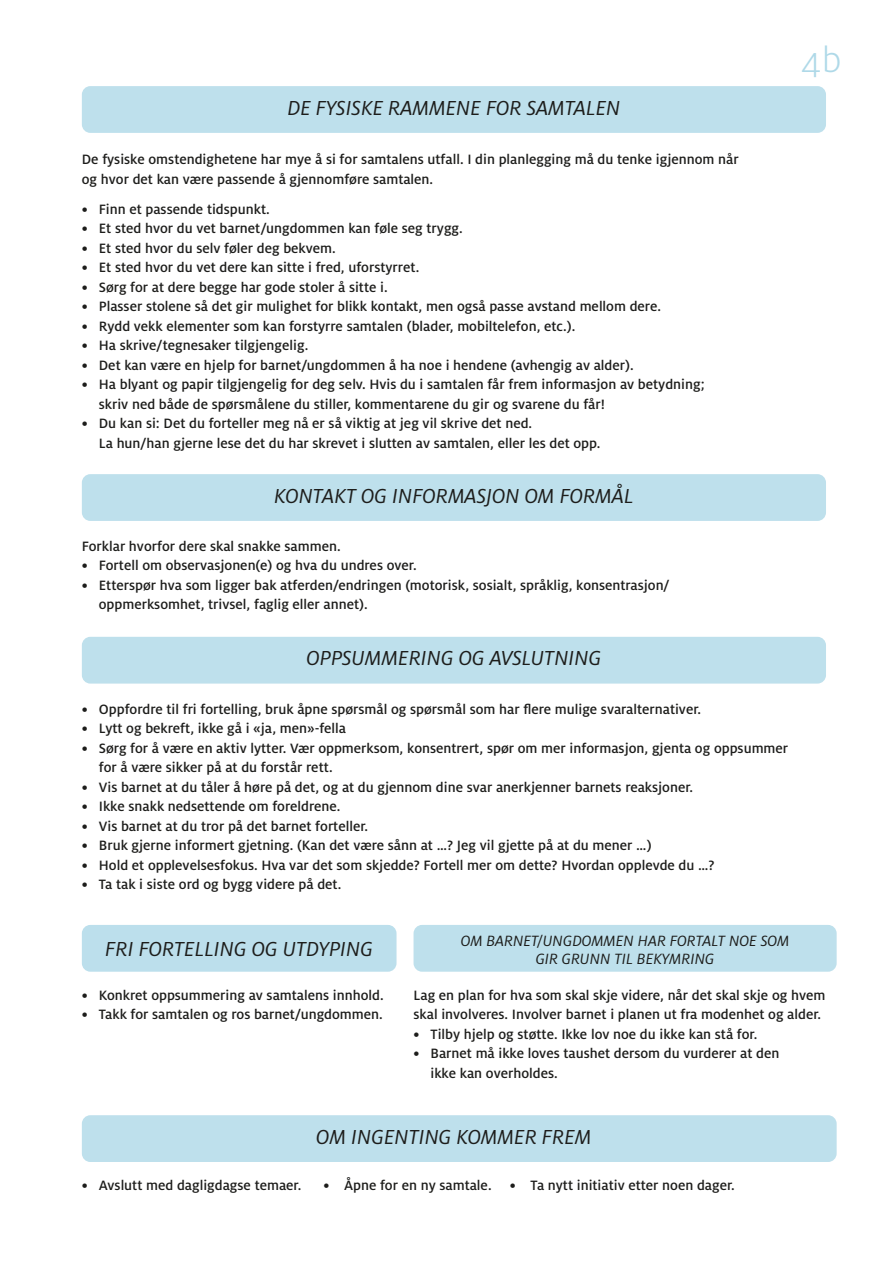
<style>
.page{position:relative;width:893px;height:1263px;background:#fff}
.page>*{position:absolute;margin:0;border:0;box-sizing:border-box;transform-origin:0 0}
.Skjemanummer{font:300 39px "Milo OT";color:#afd9e8}
.Kursiv_overskrift{font:italic 22.5px "Milo OT";color:#1d1d1b}
.Kursiv_overskrift-2{font:italic 16.5px "Milo OT";color:#1d1d1b}
.Brødtekst{font:500 15px/19.5px "Milo OT";color:#1d1d1b}
</style>
<div class="page">
<div style="left:82px;top:86px;width:744px;height:47px;background:#bee0ec;border-radius:9px"></div>
<div style="left:82px;top:474px;width:744px;height:47px;background:#bee0ec;border-radius:9px"></div>
<div style="left:82px;top:1115px;width:755px;height:47px;background:#bee0ec;border-radius:9px"></div>
<div style="left:82px;top:637px;width:744px;height:47px;background:#bee0ec;border-radius:9px"></div>
<div style="left:82px;top:925px;width:314px;height:47px;background:#bcdfec;border-radius:9px"></div>
<div style="left:414px;top:925px;width:423px;height:47px;background:#bee0ec;border-radius:9px"></div>
<p class="Kursiv_overskrift" style="left:287px;top:95px;width:335px">DE FYSISKE RAMMENE FOR SAMTALEN</p>
<p class="Brødtekst" style="left:82px;top:150px;width:658px">De fysiske omstendighetene har mye å si for samtalens utfall. I din planlegging må du tenke igjennom når</p>
<p class="Brødtekst" style="left:82px;top:169px;width:353px">og hvor det kan være passende å gjennomføre samtalen.</p>
<p class="Brødtekst" style="left:82px;top:199px;width:190px">• Finn et passende tidspunkt.</p>
<p class="Brødtekst" style="left:82px;top:219px;width:382px">• Et sted hvor du vet barnet/ungdommen kan føle seg trygg.</p>
<p class="Brødtekst" style="left:82px;top:238px;width:255px">• Et sted hvor du selv føler deg bekvem.</p>
<p class="Brødtekst" style="left:82px;top:258px;width:339px">• Et sted hvor du vet dere kan sitte i fred, uforstyrret.</p>
<p class="Brødtekst" style="left:82px;top:277px;width:307px">• Sørg for at dere begge har gode stoler å sitte i.</p>
<p class="Brødtekst" style="left:82px;top:297px;width:581px">• Plasser stolene så det gir mulighet for blikk kontakt, men også passe avstand mellom dere.</p>
<p class="Brødtekst" style="left:82px;top:316px;width:495px">• Rydd vekk elementer som kan forstyrre samtalen (blader, mobiltelefon, etc.).</p>
<p class="Brødtekst" style="left:82px;top:336px;width:228px">• Ha skrive/tegnesaker tilgjengelig.</p>
<p class="Brødtekst" style="left:82px;top:355px;width:553px">• Det kan være en hjelp for barnet/ungdommen å ha noe i hendene (avhengig av alder).</p>
<p class="Brødtekst" style="left:82px;top:375px;width:624px">• Ha blyant og papir tilgjengelig for deg selv. Hvis du i samtalen får frem informasjon av betydning;</p>
<p class="Brødtekst" style="left:99px;top:394px;width:508px">skriv ned både de spørsmålene du stiller, kommentarene du gir og svarene du får!</p>
<p class="Brødtekst" style="left:82px;top:414px;width:452px">• Du kan si: Det du forteller meg nå er så viktig at jeg vil skrive det ned.</p>
<p class="Brødtekst" style="left:99px;top:433px;width:503px">La hun/han gjerne lese det du har skrevet i slutten av samtalen, eller les det opp.</p>
<p class="Kursiv_overskrift" style="left:274px;top:483px;width:361px">KONTAKT OG INFORMASJON OM FORMÅL</p>
<p class="Brødtekst" style="left:82px;top:537px;width:260px">Forklar hvorfor dere skal snakke sammen.</p>
<p class="Brødtekst" style="left:82px;top:556px;width:336px">• Fortell om observasjonen(e) og hva du undres over.</p>
<p class="Brødtekst" style="left:82px;top:576px;width:589px">• Etterspør hva som ligger bak atferden/endringen (motorisk, sosialt, språklig, konsentrasjon/</p>
<p class="Brødtekst" style="left:99px;top:595px;width:270px">oppmerksomhet, trivsel, faglig eller annet).</p>
<p class="Skjemanummer" style="left:801px;top:38px;width:42px">4b</p>
<p class="Kursiv_overskrift" style="left:306px;top:646px;width:296px">OPPSUMMERING OG AVSLUTNING</p>
<p class="Brødtekst" style="left:82px;top:699px;width:621px">• Oppfordre til fri fortelling, bruk åpne spørsmål og spørsmål som har flere mulige svaralternativer.</p>
<p class="Brødtekst" style="left:82px;top:719px;width:266px">• Lytt og bekreft, ikke gå i «ja, men»-fella</p>
<p class="Brødtekst" style="left:82px;top:738px;width:708px">• Sørg for å være en aktiv lytter. Vær oppmerksom, konsentrert, spør om mer informasjon, gjenta og oppsummer</p>
<p class="Brødtekst" style="left:99px;top:758px;width:235px">for å være sikker på at du forstår rett.</p>
<p class="Brødtekst" style="left:82px;top:777px;width:613px">• Vis barnet at du tåler å høre på det, og at du gjennom dine svar anerkjenner barnets reaksjoner.</p>
<p class="Brødtekst" style="left:82px;top:797px;width:260px">• Ikke snakk nedsettende om foreldrene.</p>
<p class="Brødtekst" style="left:82px;top:816px;width:288px">• Vis barnet at du tror på det barnet forteller.</p>
<p class="Brødtekst" style="left:82px;top:836px;width:571px">• Bruk gjerne informert gjetning. (Kan det være sånn at …? Jeg vil gjette på at du mener …)</p>
<p class="Brødtekst" style="left:82px;top:855px;width:634px">• Hold et opplevelsesfokus. Hva var det som skjedde? Fortell mer om dette? Hvordan opplevde du …?</p>
<p class="Brødtekst" style="left:82px;top:875px;width:261px">• Ta tak i siste ord og bygg videre på det.</p>
<p class="Kursiv_overskrift" style="left:105px;top:936px;width:269px">FRI FORTELLING OG UTDYPING</p>
<p class="Kursiv_overskrift-2" style="left:461px;top:931px;width:330px">OM BARNET/UNGDOMMEN HAR FORTALT NOE SOM</p>
<p class="Kursiv_overskrift-2" style="left:536px;top:949px;width:180px">GIR GRUNN TIL BEKYMRING</p>
<p class="Brødtekst" style="left:82px;top:985px;width:303px">• Konkret oppsummering av samtalens innhold.</p>
<p class="Brødtekst" style="left:82px;top:1005px;width:302px">• Takk for samtalen og ros barnet/ungdommen.</p>
<p class="Brødtekst" style="left:414px;top:985px;width:413px">Lag en plan for hva som skal skje videre, når det skal skje og hvem skal involveres. Involver barnet i planen ut fra modenhet og alder.</p>
<p class="Brødtekst" style="left:414px;top:1024px;width:345px">• Tilby hjelp og støtte. Ikke lov noe du ikke kan stå for.</p>
<p class="Brødtekst" style="left:431px;top:1044px;width:350px;text-indent:-17px">• Barnet må ikke loves taushet dersom du vurderer at den ikke kan overholdes.</p>
<p class="Kursiv_overskrift" style="left:316px;top:1124px;width:277px">OM INGENTING KOMMER FREM</p>
<p class="Brødtekst" style="left:82px;top:1175px;width:221px">• Avslutt med dagligdagse temaer.</p>
<p class="Brødtekst" style="left:323px;top:1175px;width:413px">• Åpne for en ny samtale. • Ta nytt initiativ etter noen dager.</p>
</div>
